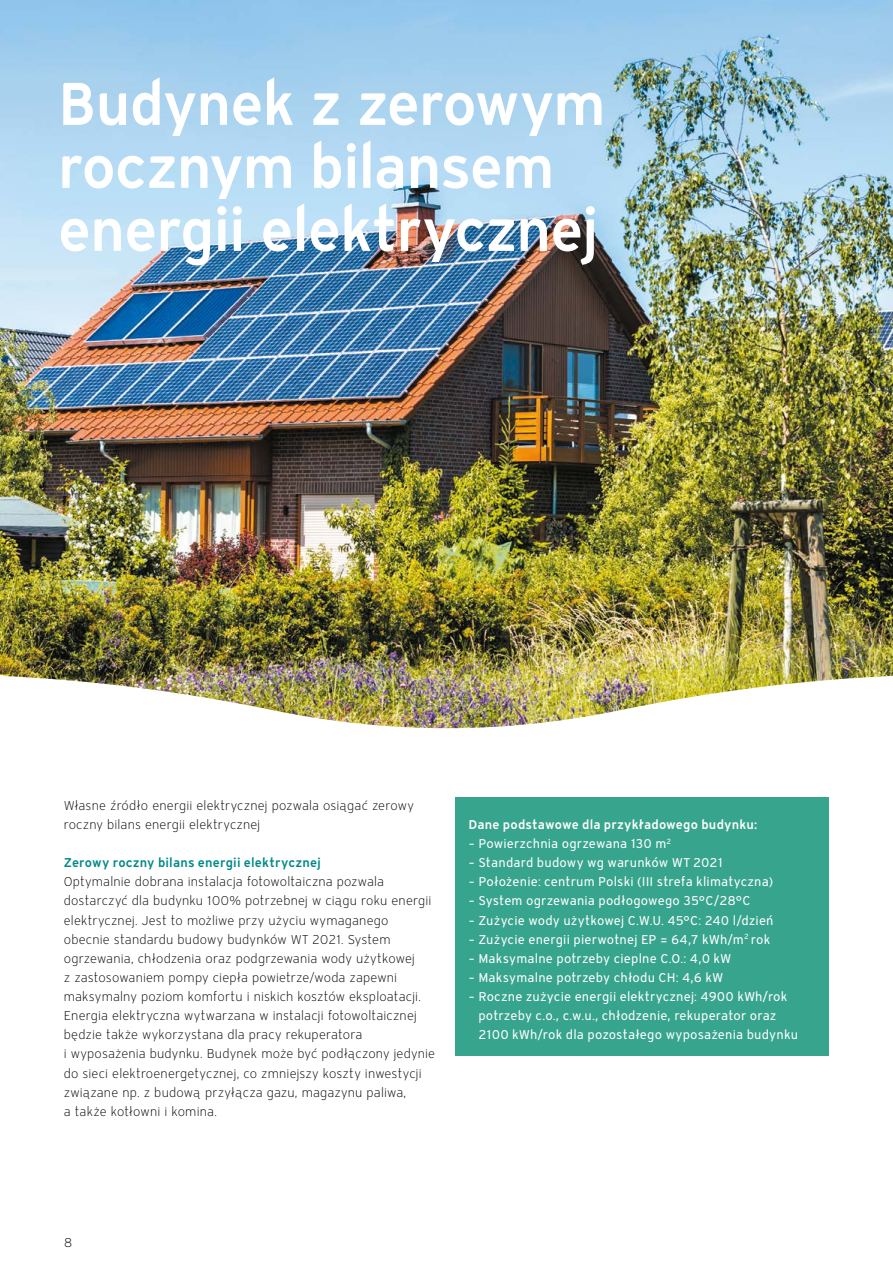
<style>
.page{position:relative;width:893px;height:1263px;background:#fff}
.page>*{position:absolute;margin:0;border:0;box-sizing:border-box;transform-origin:0 0}
.t1{font:600 60px/63px "Vaillant 16";letter-spacing:-.025em;color:#fff}
.t2{font:300 12.75px/19.2px "Vaillant 16";letter-spacing:.01em;color:#000}
.t3{font:12.75px/19.2px "Vaillant 16";letter-spacing:.015em;color:#fff}
.t4{font:600 12.75px "Vaillant 16";letter-spacing:.015em;color:#fff}
.t5{font:600 12.75px "Vaillant 16";letter-spacing:.015em;color:#008889}
</style>
<div class="page">
<img style="left:0;top:0;width:893px;height:676px">
<svg style="left:4px;top:676px;width:885px;height:253px"></svg>
<div style="left:456px;top:797px;width:373px;height:259px;background:#37a48d"></div>
<h1 class="t1" style="left:58px;top:70px;width:549px">Budynek z zerowym rocznym bilansem energii elektrycznej</h1>
<p class="t2" style="left:64px;top:795px;width:352px">Własne źródło energii elektrycznej pozwala osiągać zerowy roczny bilans energii elektrycznej</p>
<p class="t5" style="left:64px;top:854px;width:259px">Zerowy roczny bilans energii elektrycznej</p>
<p class="t2" style="left:64px;top:872px;width:373px">Optymalnie dobrana instalacja fotowoltaiczna pozwala dostarczyć dla budynku 100% potrzebnej w ciągu roku energii elektrycznej. Jest to możliwe przy użyciu wymaganego obecnie standardu budowy budynków WT 2021. System ogrzewania, chłodzenia oraz podgrzewania wody użytkowej<br>z zastosowaniem pompy ciepła powietrze/woda zapewni maksymalny poziom komfortu i niskich kosztów eksploatacji.<br>Energia elektryczna wytwarzana w instalacji fotowoltaicznej będzie także wykorzystana dla pracy rekuperatora<br>i wyposażenia budynku. Budynek może być podłączony jedynie do sieci elektroenergetycznej, co zmniejszy koszty inwestycji związane np. z budową przyłącza gazu, magazynu paliwa,<br>a także kotłowni i komina.</p>
<p class="t4" style="left:468px;top:816px;width:290px">Dane podstawowe dla przykładowego budynku:</p>
<p class="t3" style="left:468px;top:834px;width:204px">– Powierzchnia ogrzewana 130 m<sup>2</sup></p>
<p class="t3" style="left:468px;top:853px;width:256px">– Standard budowy wg warunków WT 2021</p>
<p class="t3" style="left:468px;top:872px;width:306px">– Położenie: centrum Polski (III strefa klimatyczna)</p>
<p class="t3" style="left:468px;top:891px;width:284px">– System ogrzewania podłogowego 35°C/28°C</p>
<p class="t3" style="left:468px;top:910px;width:307px">– Zużycie wody użytkowej C.W.U. 45°C: 240 l/dzień</p>
<p class="t3" style="left:468px;top:929px;width:303px">– Zużycie energii pierwotnej EP = 64,7 kWh/m<sup>2</sup> rok</p>
<p class="t3" style="left:468px;top:948px;width:264px">– Maksymalne potrzeby cieplne C.O.: 4,0 kW</p>
<p class="t3" style="left:468px;top:968px;width:256px">– Maksymalne potrzeby chłodu CH: 4,6 kW</p>
<p class="t3" style="left:478px;top:987px;width:321px;text-indent:-10px">– Roczne zużycie energii elektrycznej: 4900 kWh/rok potrzeby c.o., c.w.u., chłodzenie, rekuperator oraz<br>2100 kWh/rok dla pozostałego wyposażenia budynku</p>
<p class="t2" style="left:64px;top:1232px;width:10px">8</p>
</div>
